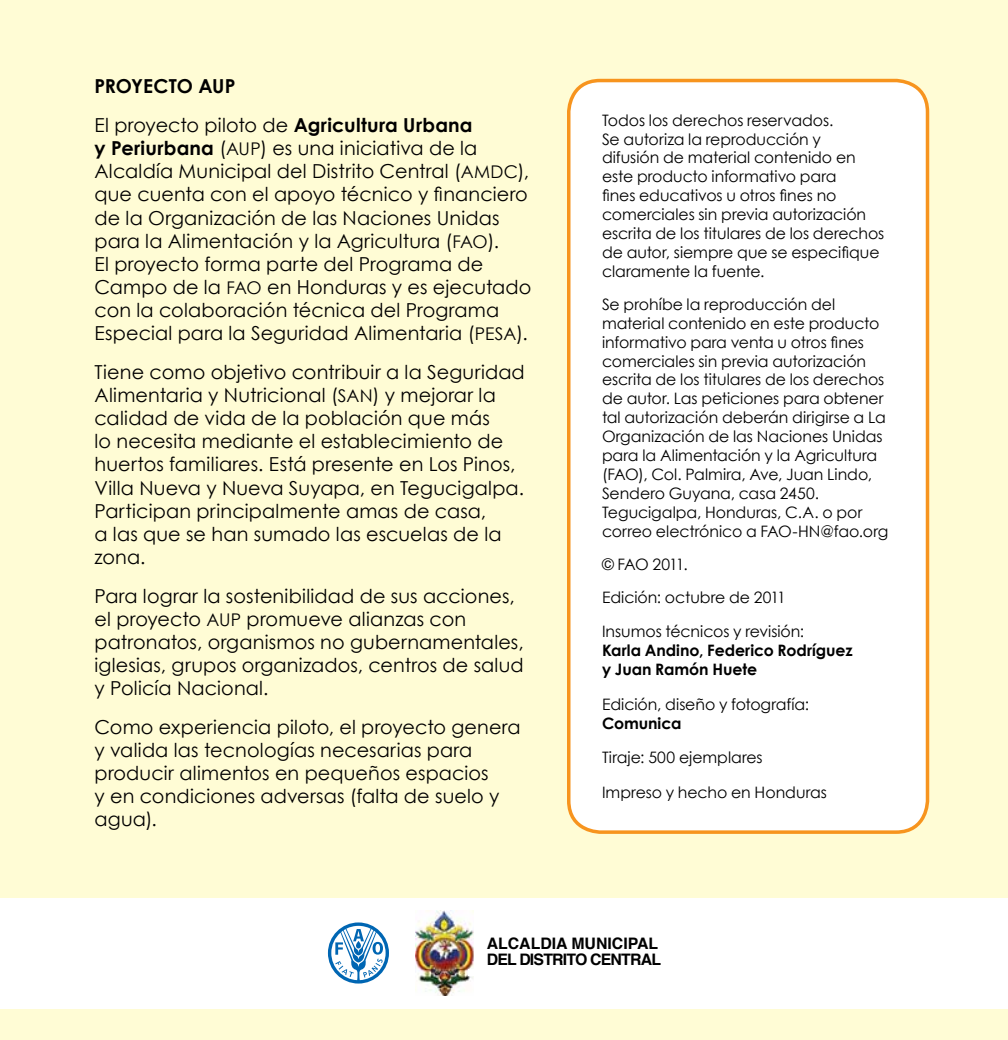
<style>
.page{position:relative;width:1008px;height:1040px;background:#fffcd5}
.page>*{position:absolute;margin:0;border:0;box-sizing:border-box;transform-origin:0 0}
.t1{font:19.25px/23.1px "Century Gothic";letter-spacing:.005em;color:#000}
.t2{font:700 19.25px/38.9px "Century Gothic";letter-spacing:-.005em;color:#000}
.t3{font:15.75px/18.9px "Century Gothic";letter-spacing:-.005em;color:#000}
.t4{font:700 15.75px/18.9px "Century Gothic";letter-spacing:-.005em;color:#000}
.t5{font:700 15.75px/15.8px "Helvetica";letter-spacing:-.05em;color:#000}
.s1{font-weight:400}
.s2{font-weight:700}
.s3{font-size:17.5px}
</style>
<div class="page">
<div style="left:569px;top:80px;width:359px;height:752px;background:#fff;border-radius:32px"></div>
<div style="left:567px;top:79px;width:362px;height:754px;border:4px solid #f7941e;border-radius:32px"></div>
<div style="left:0;top:897px;width:1008px;height:111px;background:#fff"></div>
<svg style="left:328px;top:922px;width:61px;height:61px"></svg>
<img style="left:415px;top:910px;width:59px;height:85px">
<div style="left:468px;top:969px;width:10px;height:6px;background:#fff"></div>
<p class="t2" style="left:94px;top:66px;width:380px">PROYECTO AUP<br><span class="s1">El proyecto piloto de</span> Agricultura Urbana</p>
<p class="t1" style="left:94px;top:136px;width:438px"><span class="s2">y Periurbana</span> (<span class="s3">AUP</span>) es una iniciativa de la Alcaldía Municipal del Distrito Central (<span class="s3">AMDC</span>), que cuenta con el apoyo técnico y financiero de la Organización de las Naciones Unidas para la Alimentación y la Agricultura (<span class="s3">FAO</span>).<br>El proyecto forma parte del Programa de Campo de la <span class="s3">FAO</span> en Honduras y es ejecutado con la colaboración técnica del Programa Especial para la Seguridad Alimentaria (<span class="s3">PESA</span>).</p>
<p class="t1" style="left:95px;top:360px;width:432px">Tiene como objetivo contribuir a la Seguridad Alimentaria y Nutricional (<span class="s3">SAN</span>) y mejorar la calidad de vida de la población que más<br>lo necesita mediante el establecimiento de huertos familiares. Está presente en Los Pinos, Villa Nueva y Nueva Suyapa, en Tegucigalpa.<br>Participan principalmente amas de casa,<br>a las que se han sumado las escuelas de la zona.</p>
<p class="t1" style="left:95px;top:584px;width:431px">Para lograr la sostenibilidad de sus acciones, el proyecto <span class="s3">AUP</span> promueve alianzas con patronatos, organismos no gubernamentales, iglesias, grupos organizados, centros de salud y Policía Nacional.</p>
<p class="t1" style="left:95px;top:715px;width:428px">Como experiencia piloto, el proyecto genera y valida las tecnologías necesarias para producir alimentos en pequeños espacios<br>y en condiciones adversas (falta de suelo y agua).</p>
<p class="t3" style="left:602px;top:110px;width:284px">Todos los derechos reservados.<br>Se autoriza la reproducción y<br>difusión de material contenido en este producto informativo para<br>fines educativos u otros fines no comerciales sin previa autorización escrita de los titulares de los derechos de autor, siempre que se especifique claramente la fuente.</p>
<p class="t3" style="left:602px;top:294px;width:288px">Se prohíbe la reproducción del material contenido en este producto informativo para venta u otros fines comerciales sin previa autorización escrita de los titulares de los derechos de autor. Las peticiones para obtener tal autorización deberán dirigirse a La Organización de las Naciones Unidas para la Alimentación y la Agricultura (FAO), Col. Palmira, Ave, Juan Lindo, Sendero Guyana, casa 2450.<br>Tegucigalpa, Honduras, C.A. o por correo electrónico a FAO-HN@fao.org</p>
<p class="t3" style="left:602px;top:547px;width:185px;line-height:32.9px">© FAO 2011.<br>Edición: octubre de 2011</p>
<p class="t3" style="left:602px;top:622px;width:204px">Insumos técnicos y revisión:</p>
<p class="t4" style="left:602px;top:640px;width:252px">Karla Andino, Federico Rodríguez y Juan Ramón Huete</p>
<p class="t3" style="left:602px;top:694px;width:209px">Edición, diseño y fotografía:</p>
<p class="t4" style="left:602px;top:713px;width:81px">Comunica</p>
<p class="t3" style="left:602px;top:748px;width:162px">Tiraje: 500 ejemplares</p>
<p class="t3" style="left:602px;top:782px;width:226px">Impreso y hecho en Honduras</p>
<p class="t5" style="left:487px;top:935px;width:176px">ALCALDIA MUNICIPAL<br>DEL DISTRITO CENTRAL</p>
</div>
